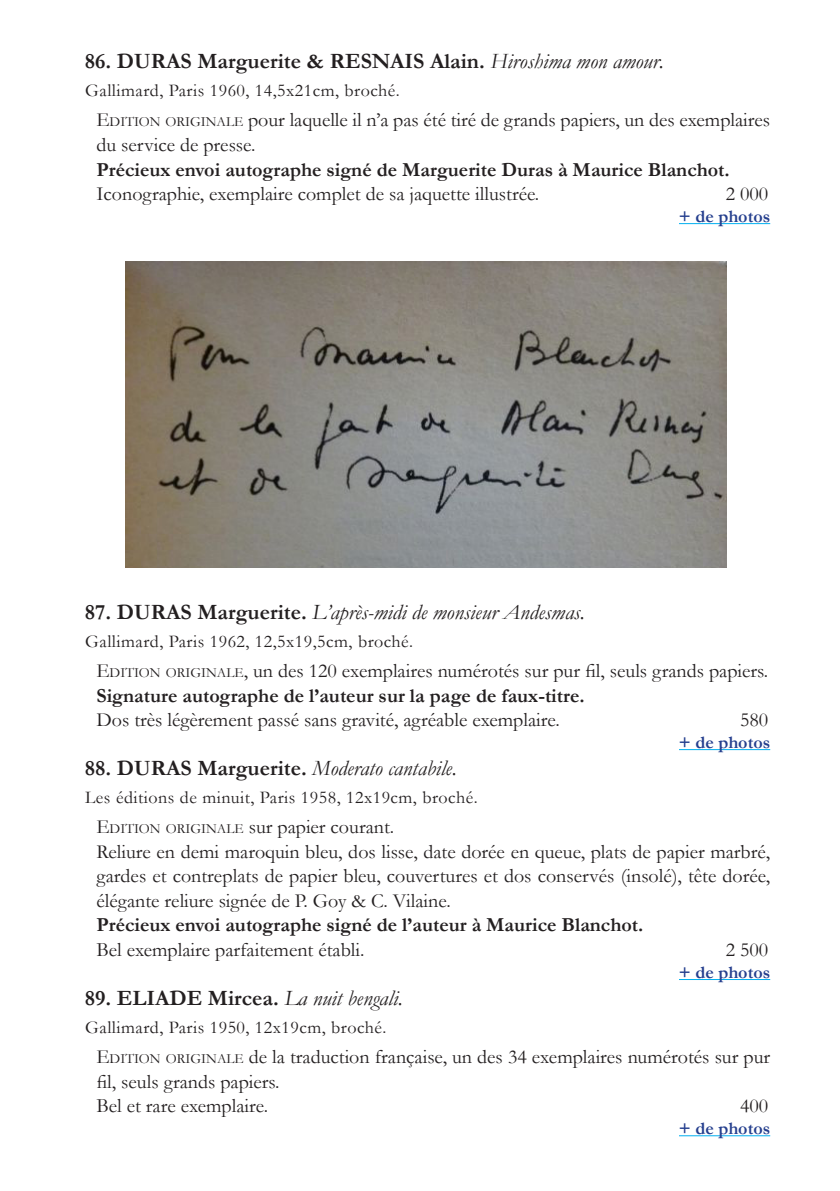
<style>
.page{position:relative;width:840px;height:1191px;background:#fff}
.page>*{position:absolute;margin:0;border:0;box-sizing:border-box;transform-origin:0 0}
.t1{font:700 22px "Garamond";color:#231f20}
.t2{font:italic 22px "Garamond";color:#231f20}
.t3{font:20px/24.6px "Garamond";color:#231f20}
.t4{font:700 20px "Garamond";color:#231f20}
.t5{font:18px "Garamond";letter-spacing:.025em;color:#231f20}
.t6{font:700 18px "Garamond";color:#253f8e}
.s1{font-weight:400;font-style:italic}
.s2{font-style:inherit}
.s3{font-size:14px}
.s4{font-weight:700;font-style:normal}
.s5{font-weight:700}
</style>
<div class="page">
<hr style="left:678px;top:223px;width:91px;height:1px;background:#00b0f0">
<hr style="left:678px;top:749px;width:91px;height:1px;background:#00b0f0">
<hr style="left:678px;top:979px;width:91px;height:1px;background:#00b0f0">
<hr style="left:678px;top:1135px;width:91px;height:1px;background:#00b0f0">
<img style="left:125px;top:261px;width:600px;height:306px">
<p class="t1" style="left:85px;top:46px;width:580px">86. DURAS Marguerite &amp; RESNAIS Alain. <span class="s1">Hiroshima mon amour.</span></p>
<p class="t5" style="left:85px;top:78px;width:316px">Gallimard, Paris 1960, 14,5x21cm, broché.</p>
<p class="t3" style="left:96px;top:107px;width:675px"><span class="s2">E</span><span class="s3">DITION ORIGINALE</span> pour laquelle il n’a pas été tiré de grands papiers, un des exemplaires du service de presse.</p>
<p class="t4" style="left:96px;top:156px;width:634px">Précieux envoi autographe signé de Marguerite Duras à Maurice Blanchot.</p>
<p class="t3" style="left:96px;top:181px;width:444px">Iconographie, exemplaire complet de sa jaquette illustrée.</p>
<p class="t3" style="left:725px;top:181px;width:44px">2 000</p>
<p class="t6" style="left:678px;top:204px;width:93px">+ de photos</p>
<p class="t2" style="left:85px;top:597px;width:501px"><span class="s4">87. DURAS Marguerite.</span> L’après-midi de monsieur Andesmas.</p>
<p class="t5" style="left:85px;top:629px;width:329px">Gallimard, Paris 1962, 12,5x19,5cm, broché.</p>
<p class="t3" style="left:96px;top:658px;width:672px"><span class="s2">E</span><span class="s3">DITION ORIGINALE</span>, un des 120 exemplaires numérotés sur pur fil, seuls grands papiers.<br><span class="s5">Signature autographe de l’auteur sur la page de faux-titre.</span></p>
<p class="t3" style="left:96px;top:707px;width:464px">Dos très légèrement passé sans gravité, agréable exemplaire.</p>
<p class="t3" style="left:739px;top:707px;width:30px">580</p>
<p class="t6" style="left:678px;top:730px;width:93px">+ de photos</p>
<p class="t1" style="left:85px;top:753px;width:373px">88. DURAS Marguerite. <span class="s1">Moderato cantabile.</span></p>
<p class="t5" style="left:85px;top:785px;width:394px">Les éditions de minuit, Paris 1958, 12x19cm, broché.</p>
<p class="t3" style="left:96px;top:814px;width:675px"><span class="s2">E</span><span class="s3">DITION ORIGINALE</span> sur papier courant.<br>Reliure en demi maroquin bleu, dos lisse, date dorée en queue, plats de papier marbré, gardes et contreplats de papier bleu, couvertures et dos conservés (insolé), tête dorée, élégante reliure signée de P. Goy &amp; C. Vilaine.</p>
<p class="t4" style="left:96px;top:911px;width:548px">Précieux envoi autographe signé de l’auteur à Maurice Blanchot.</p>
<p class="t3" style="left:96px;top:937px;width:269px">Bel exemplaire parfaitement établi.</p>
<p class="t3" style="left:725px;top:937px;width:44px">2 500</p>
<p class="t6" style="left:678px;top:960px;width:93px">+ de photos</p>
<p class="t1" style="left:85px;top:983px;width:319px">89. ELIADE Mircea. <span class="s1">La nuit bengali.</span></p>
<p class="t5" style="left:85px;top:1015px;width:302px">Gallimard, Paris 1950, 12x19cm, broché.</p>
<p class="t3" style="left:96px;top:1044px;width:674px"><span class="s2">E</span><span class="s3">DITION ORIGINALE</span> de la traduction française, un des 34 exemplaires numérotés sur pur fil, seuls grands papiers.<br>Bel et rare exemplaire.</p>
<p class="t3" style="left:739px;top:1093px;width:30px">400</p>
<p class="t6" style="left:678px;top:1116px;width:93px">+ de photos</p>
</div>
